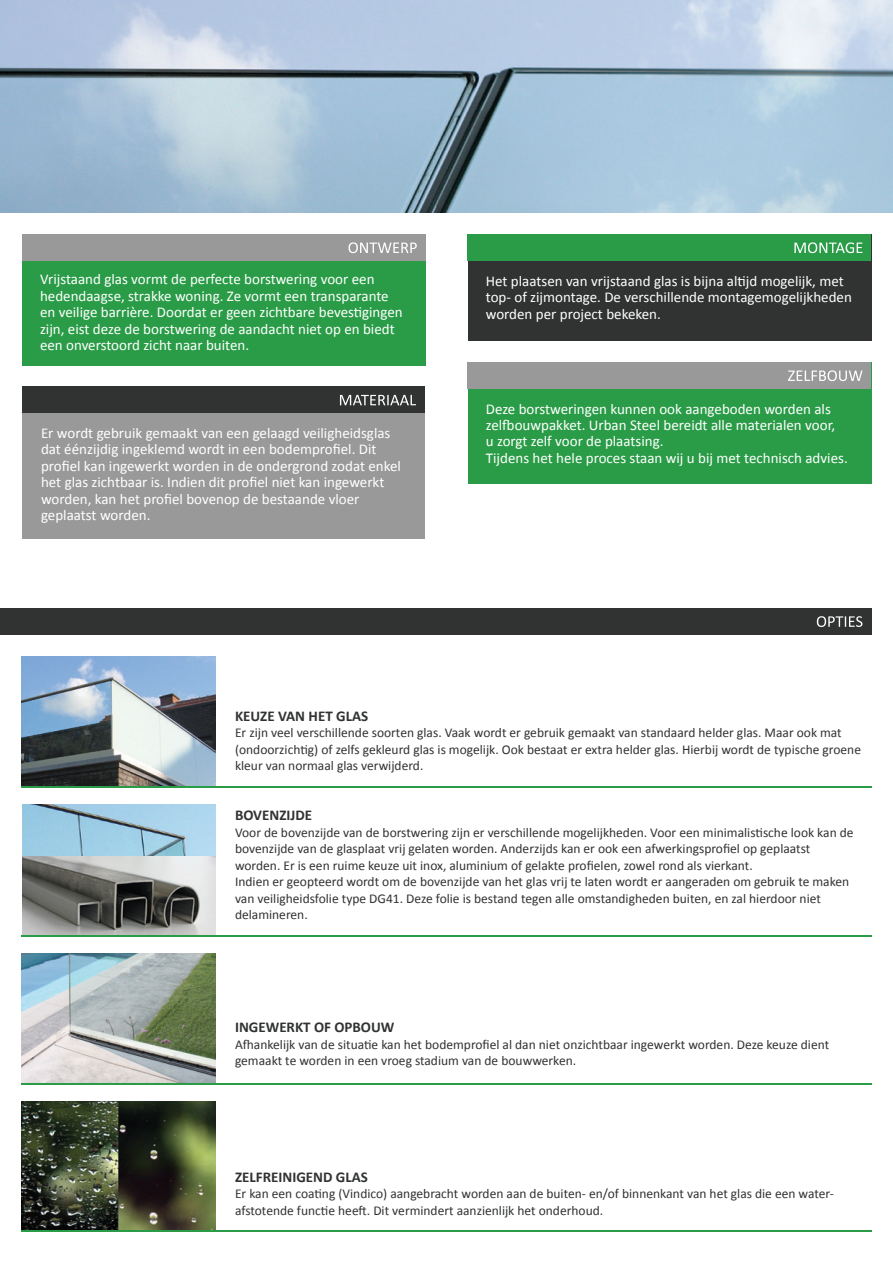
<style>
.page{position:relative;width:893px;height:1263px;background:#fff}
.page>*{position:absolute;margin:0;border:0;box-sizing:border-box;transform-origin:0 0}
.t1{font:15px/16.5px "Calibri";color:#fff}
.t2{font:700 15px "Calibri";color:#313232}
.t3{font:13.5px/16.5px "Calibri";color:#313232}
</style>
<div class="page">
<div style="left:0;top:608px;width:871px;height:27px;background:#313232"></div>
<svg style="left:817px;top:616px;width:45px;height:11px"></svg>
<div style="left:23px;top:387px;width:402px;height:152px;background:#999"></div>
<div style="left:23px;top:386px;width:402px;height:27px;background:#313232"></div>
<svg style="left:340px;top:395px;width:76px;height:10px"></svg>
<div style="left:22px;top:234px;width:403px;height:131px;background:#2a9c47"></div>
<div style="left:22px;top:234px;width:403px;height:27px;background:#999"></div>
<svg style="left:349px;top:242px;width:68px;height:11px"></svg>
<div style="left:468px;top:234px;width:403px;height:107px;background:#313232"></div>
<div style="left:468px;top:234px;width:403px;height:27px;background:#2a9c47"></div>
<svg style="left:794px;top:242px;width:68px;height:11px"></svg>
<img style="left:0;top:0;width:893px;height:212px">
<img style="left:22px;top:657px;width:193px;height:129px">
<hr style="left:22px;top:786px;width:849px;height:2px;background:#2a9c47">
<img style="left:22px;top:805px;width:193px;height:51px">
<img style="left:22px;top:856px;width:193px;height:79px">
<hr style="left:22px;top:935px;width:849px;height:1px;background:#2a9c47">
<img style="left:22px;top:953px;width:193px;height:130px">
<hr style="left:22px;top:1083px;width:849px;height:1px;background:#2a9c47">
<div style="left:468px;top:362px;width:403px;height:121px;background:#2a9c47"></div>
<div style="left:468px;top:362px;width:403px;height:27px;background:#999"></div>
<svg style="left:788px;top:370px;width:74px;height:11px"></svg>
<img style="left:22px;top:1101px;width:193px;height:129px">
<hr style="left:22px;top:1230px;width:849px;height:2px;background:#2a9c47">
<p class="t1" style="left:40px;top:271px;width:364px">Vrijstaand glas vormt de perfecte borstwering voor een hedendaagse, strakke woning. Ze vormt een transparante en veilige barrière. Doordat er geen zichtbare bevestigingen zijn, eist deze de borstwering de aandacht niet op en biedt een onverstoord zicht naar buiten.</p>
<p class="t1" style="left:486px;top:272px;width:368px">Het plaatsen van vrijstaand glas is bijna altijd mogelijk, met top- of zijmontage. De verschillende montagemogelijkheden worden per project bekeken.</p>
<p class="t1" style="left:41px;top:425px;width:361px">Er wordt gebruik gemaakt van een gelaagd veiligheidsglas dat éénzijdig ingeklemd wordt in een bodemprofiel. Dit profiel kan ingewerkt worden in de ondergrond zodat enkel het glas zichtbaar is. Indien dit profiel niet kan ingewerkt worden, kan het profiel bovenop de bestaande vloer geplaatst worden.</p>
<p class="t1" style="left:486px;top:400px;width:363px">Deze borstweringen kunnen ook aangeboden worden als zelfbouwpakket. Urban Steel bereidt alle materialen voor,<br>u zorgt zelf voor de plaatsing.<br>Tijdens het hele proces staan wij u bij met technisch advies.</p>
<p class="t2" style="left:235px;top:706px;width:135px">KEUZE VAN HET GLAS</p>
<p class="t3" style="left:235px;top:725px;width:627px">Er zijn veel verschillende soorten glas. Vaak wordt er gebruik gemaakt van standaard helder glas. Maar ook mat (ondoorzichtig) of zelfs gekleurd glas is mogelijk. Ook bestaat er extra helder glas. Hierbij wordt de typische groene kleur van normaal glas verwijderd.</p>
<p class="t2" style="left:235px;top:806px;width:79px">BOVENZIJDE</p>
<p class="t3" style="left:235px;top:824px;width:620px">Voor de bovenzijde van de borstwering zijn er verschillende mogelijkheden. Voor een minimalistische look kan de bovenzijde van de glasplaat vrij gelaten worden. Anderzijds kan er ook een afwerkingsprofiel op geplaatst worden. Er is een ruime keuze uit inox, aluminium of gelakte profielen, zowel rond als vierkant.<br>Indien er geopteerd wordt om de bovenzijde van het glas vrij te laten wordt er aangeraden om gebruik te maken van veiligheidsfolie type DG41. Deze folie is bestand tegen alle omstandigheden buiten, en zal hierdoor niet delamineren.</p>
<p class="t2" style="left:235px;top:1018px;width:161px">INGEWERKT OF OPBOUW</p>
<p class="t3" style="left:235px;top:1036px;width:596px">Afhankelijk van de situatie kan het bodemprofiel al dan niet onzichtbaar ingewerkt worden. Deze keuze dient gemaakt te worden in een vroeg stadium van de bouwwerken.</p>
<p class="t2" style="left:235px;top:1167px;width:134px">ZELFREINIGEND GLAS</p>
<p class="t3" style="left:235px;top:1185px;width:600px">Er kan een coating (Vindico) aangebracht worden aan de buiten- en/of binnenkant van het glas die een water&shy;afstotende functie heeft. Dit vermindert aanzienlijk het onderhoud.</p>
</div>
